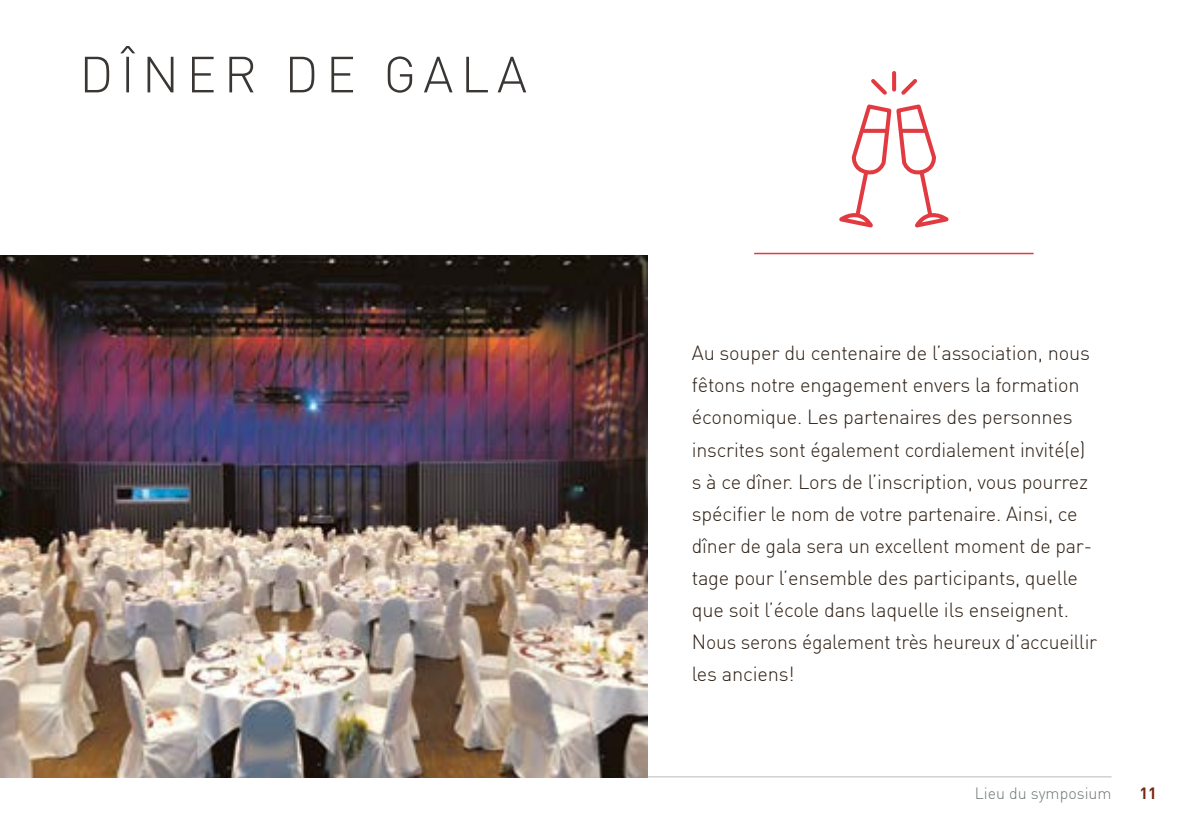
<style>
.page{position:relative;width:1191px;height:840px;background:#fff}
.page>*{position:absolute;margin:0;border:0;box-sizing:border-box;transform-origin:0 0}
.t1{font:300 50px "DIN";letter-spacing:.15em;color:#3a3634}
.t2{font:300 20px/32px "DIN";letter-spacing:-.01em;color:#2e2014}
.t3{font:300 16px "DIN";color:#6f7678}
.t4{font:700 16px "DIN";color:#762713}
</style>
<div class="page">
<hr style="left:0;top:776px;width:1111px;height:1px;background:#6f7678">
<img style="left:0;top:255px;width:647px;height:522px">
<svg style="left:839px;top:75px;width:110px;height:153px"></svg>
<svg style="left:900px;top:129px;width:25px;height:4px"></svg>
<hr style="left:754px;top:252px;width:279px;height:2px;background:#e13a41">
<h1 class="t1" style="left:79px;top:44px;width:449px">DÎNER DE GALA</h1>
<p class="t2" style="left:692px;top:337px;width:407px">Au souper du centenaire de l’association, nous fêtons notre engagement envers la formation économique. Les partenaires des personnes inscrites sont également cordialement invité(e) s à ce dîner. Lors de l’inscription, vous pourrez spécifier le nom de votre partenaire. Ainsi, ce dîner de gala sera un excellent moment de par&shy;tage pour l’ensemble des participants, quelle que soit l’école dans laquelle ils enseignent.<br>Nous serons également très heureux d’accueillir les anciens!</p>
<p class="t3" style="left:974px;top:783px;width:138px">Lieu du symposium</p>
<p class="t4" style="left:1139px;top:782px;width:19px">11</p>
</div>
